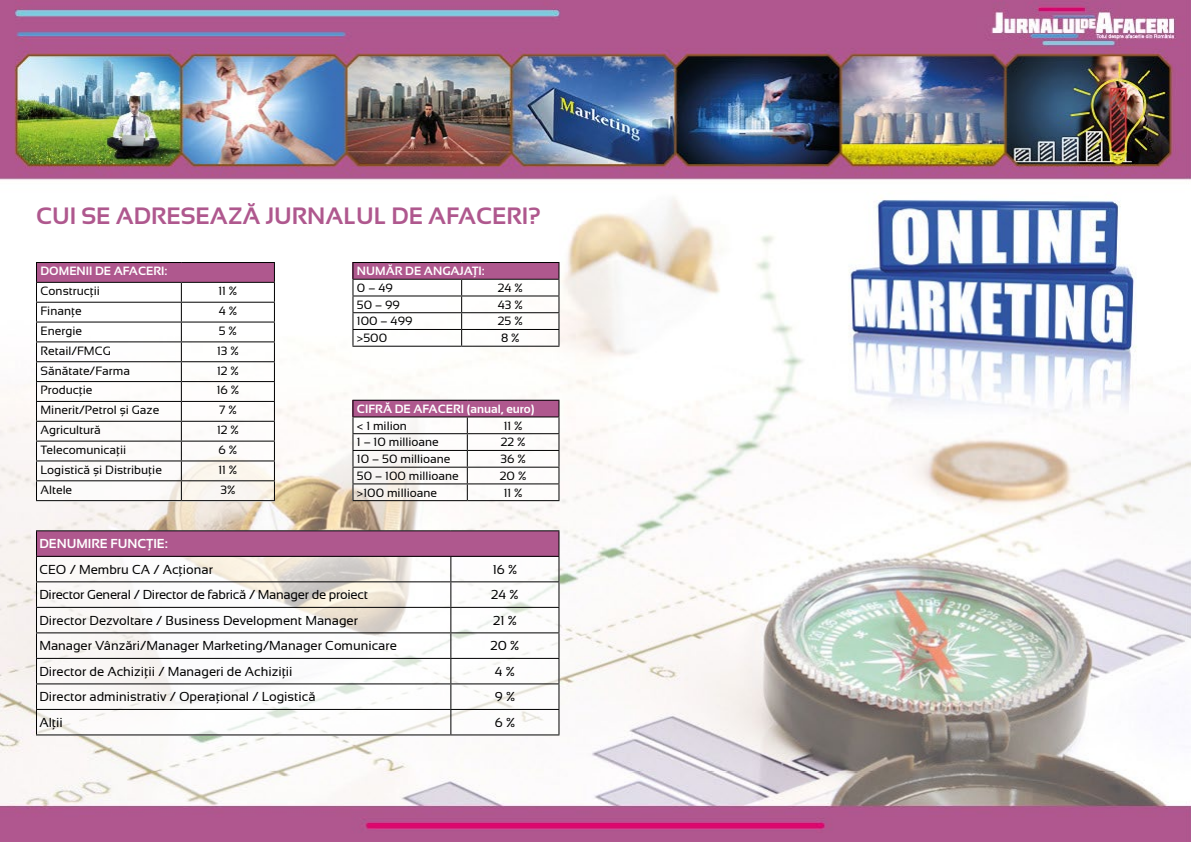
<style>
.page{position:relative;width:1191px;height:842px;background:#fff}
.page>*{position:absolute;margin:0;border:0;box-sizing:border-box;transform-origin:0 0}
.t1{font:700 23.7px "Sansation";color:#af588e}
.t2{font:13px "Sansation";color:#000}
.t3{font:13px "Sansation";letter-spacing:-.02em;color:#000}
.t4{font:700 13px "Sansation";color:#fff}
.t5{font:12px "Sansation";color:#000}
.t6{font:700 12px "Sansation";color:#fff}
</style>
<div class="page">
<img style="left:0;top:0;width:1191px;height:842px">
<svg style="left:37px;top:557px;width:521px;height:177px"></svg>
<div style="left:36px;top:531px;width:523px;height:25px;background:#af588e"></div>
<hr style="left:36px;top:530px;width:415px;height:1px;background:#000">
<hr style="left:451px;top:530px;width:108px;height:1px;background:#000">
<hr style="left:36px;top:556px;width:415px;height:1px;background:#000">
<hr style="left:451px;top:556px;width:108px;height:1px;background:#000">
<hr style="left:36px;top:581px;width:415px;height:1px;background:#000">
<hr style="left:451px;top:581px;width:108px;height:1px;background:#000">
<hr style="left:36px;top:607px;width:415px;height:1px;background:#000">
<hr style="left:451px;top:607px;width:108px;height:1px;background:#000">
<hr style="left:36px;top:632px;width:415px;height:1px;background:#000">
<hr style="left:451px;top:632px;width:108px;height:1px;background:#000">
<hr style="left:36px;top:658px;width:415px;height:1px;background:#000">
<hr style="left:451px;top:658px;width:108px;height:1px;background:#000">
<hr style="left:36px;top:683px;width:415px;height:1px;background:#000">
<hr style="left:451px;top:683px;width:108px;height:1px;background:#000">
<hr style="left:36px;top:709px;width:415px;height:1px;background:#000">
<svg style="left:36px;top:531px;width:1px;height:203px"></svg>
<hr style="left:451px;top:709px;width:108px;height:1px;background:#000">
<svg style="left:450px;top:557px;width:1px;height:177px"></svg>
<svg style="left:558px;top:531px;width:1px;height:203px"></svg>
<hr style="left:36px;top:734px;width:415px;height:1px;background:#000">
<hr style="left:451px;top:734px;width:108px;height:1px;background:#000">
<div style="left:36px;top:262px;width:239px;height:239px;background:#fff"></div>
<div style="left:36px;top:262px;width:238px;height:20px;background:#af588e"></div>
<hr style="left:36px;top:262px;width:145px;height:1px;background:#000">
<hr style="left:181px;top:262px;width:94px;height:1px;background:#000">
<hr style="left:36px;top:282px;width:145px;height:1px;background:#000">
<hr style="left:181px;top:282px;width:94px;height:1px;background:#000">
<hr style="left:36px;top:302px;width:145px;height:1px;background:#000">
<hr style="left:181px;top:302px;width:94px;height:1px;background:#000">
<hr style="left:36px;top:322px;width:145px;height:1px;background:#000">
<hr style="left:181px;top:322px;width:94px;height:1px;background:#000">
<hr style="left:36px;top:341px;width:145px;height:1px;background:#000">
<hr style="left:181px;top:341px;width:94px;height:1px;background:#000">
<hr style="left:36px;top:361px;width:145px;height:1px;background:#000">
<hr style="left:181px;top:361px;width:94px;height:1px;background:#000">
<hr style="left:36px;top:381px;width:145px;height:1px;background:#000">
<hr style="left:181px;top:381px;width:94px;height:1px;background:#000">
<hr style="left:36px;top:401px;width:145px;height:1px;background:#000">
<hr style="left:181px;top:401px;width:94px;height:1px;background:#000">
<hr style="left:36px;top:421px;width:145px;height:1px;background:#000">
<hr style="left:181px;top:421px;width:94px;height:1px;background:#000">
<hr style="left:36px;top:441px;width:145px;height:1px;background:#000">
<hr style="left:181px;top:441px;width:94px;height:1px;background:#000">
<hr style="left:36px;top:460px;width:145px;height:1px;background:#000">
<hr style="left:181px;top:460px;width:94px;height:1px;background:#000">
<hr style="left:36px;top:480px;width:145px;height:1px;background:#000">
<svg style="left:36px;top:263px;width:1px;height:237px"></svg>
<hr style="left:181px;top:480px;width:94px;height:1px;background:#000">
<svg style="left:181px;top:283px;width:1px;height:217px"></svg>
<svg style="left:274px;top:263px;width:1px;height:237px"></svg>
<hr style="left:36px;top:500px;width:145px;height:1px;background:#000">
<hr style="left:181px;top:500px;width:94px;height:1px;background:#000">
<svg style="left:353px;top:417px;width:205px;height:83px"></svg>
<div style="left:353px;top:400px;width:206px;height:17px;background:#af588e"></div>
<hr style="left:352px;top:400px;width:115px;height:1px;background:#000">
<hr style="left:467px;top:400px;width:92px;height:1px;background:#000">
<hr style="left:352px;top:416px;width:115px;height:1px;background:#000">
<hr style="left:467px;top:416px;width:92px;height:1px;background:#000">
<hr style="left:352px;top:433px;width:115px;height:1px;background:#000">
<hr style="left:467px;top:433px;width:92px;height:1px;background:#000">
<hr style="left:352px;top:450px;width:115px;height:1px;background:#000">
<hr style="left:467px;top:450px;width:92px;height:1px;background:#000">
<hr style="left:352px;top:467px;width:115px;height:1px;background:#000">
<hr style="left:467px;top:467px;width:92px;height:1px;background:#000">
<hr style="left:352px;top:483px;width:115px;height:1px;background:#000">
<svg style="left:352px;top:401px;width:1px;height:99px"></svg>
<hr style="left:467px;top:483px;width:92px;height:1px;background:#000">
<svg style="left:467px;top:417px;width:1px;height:83px"></svg>
<svg style="left:558px;top:401px;width:1px;height:99px"></svg>
<hr style="left:352px;top:500px;width:115px;height:1px;background:#000">
<hr style="left:467px;top:500px;width:92px;height:1px;background:#000">
<div style="left:352px;top:262px;width:207px;height:85px;background:#fff"></div>
<div style="left:353px;top:262px;width:206px;height:17px;background:#af588e"></div>
<hr style="left:352px;top:262px;width:109px;height:1px;background:#000">
<hr style="left:461px;top:262px;width:98px;height:1px;background:#000">
<hr style="left:352px;top:279px;width:109px;height:1px;background:#000">
<hr style="left:461px;top:279px;width:98px;height:1px;background:#000">
<hr style="left:352px;top:295px;width:109px;height:1px;background:#000">
<hr style="left:461px;top:295px;width:98px;height:1px;background:#000">
<hr style="left:352px;top:312px;width:109px;height:1px;background:#000">
<hr style="left:461px;top:312px;width:98px;height:1px;background:#000">
<hr style="left:352px;top:329px;width:109px;height:1px;background:#000">
<svg style="left:352px;top:263px;width:1px;height:83px"></svg>
<hr style="left:461px;top:329px;width:98px;height:1px;background:#000">
<svg style="left:461px;top:280px;width:1px;height:66px"></svg>
<svg style="left:558px;top:263px;width:1px;height:83px"></svg>
<hr style="left:352px;top:346px;width:109px;height:1px;background:#000">
<hr style="left:461px;top:346px;width:98px;height:1px;background:#000">
<h1 class="t1" style="left:36px;top:203px;width:506px">CUI SE ADRESEAZĂ JURNALUL DE AFACERI?</h1>
<p class="t6" style="left:40px;top:264px;width:128px">DOMENII DE AFACERI:</p>
<p class="t5" style="left:40px;top:284px;width:61px">Construcții</p>
<p class="t5" style="left:218px;top:284px;width:20px">11 %</p>
<p class="t5" style="left:40px;top:304px;width:43px">Finanțe</p>
<p class="t5" style="left:219px;top:304px;width:20px">4 %</p>
<p class="t5" style="left:40px;top:324px;width:43px">Energie</p>
<p class="t5" style="left:219px;top:324px;width:20px">5 %</p>
<p class="t5" style="left:40px;top:344px;width:72px">Retail/FMCG</p>
<p class="t5" style="left:217px;top:344px;width:23px">13 %</p>
<p class="t5" style="left:40px;top:364px;width:91px">Sănătate/Farma</p>
<p class="t5" style="left:217px;top:364px;width:23px">12 %</p>
<p class="t5" style="left:40px;top:383px;width:54px">Producție</p>
<p class="t5" style="left:217px;top:383px;width:24px">16 %</p>
<p class="t5" style="left:40px;top:403px;width:120px">Minerit/Petrol și Gaze</p>
<p class="t5" style="left:219px;top:403px;width:19px">7 %</p>
<p class="t5" style="left:40px;top:423px;width:62px">Agricultură</p>
<p class="t5" style="left:217px;top:423px;width:23px">12 %</p>
<p class="t5" style="left:40px;top:443px;width:87px">Telecomunicații</p>
<p class="t5" style="left:219px;top:443px;width:20px">6 %</p>
<p class="t5" style="left:40px;top:463px;width:123px">Logistică și Distribuție</p>
<p class="t5" style="left:218px;top:463px;width:20px">11 %</p>
<p class="t5" style="left:40px;top:483px;width:33px">Altele</p>
<p class="t5" style="left:220px;top:483px;width:17px">3%</p>
<p class="t6" style="left:357px;top:264px;width:129px">NUMĂR DE ANGAJAȚI:</p>
<p class="t5" style="left:357px;top:281px;width:37px">0 – 49</p>
<p class="t5" style="left:498px;top:281px;width:27px">24 %</p>
<p class="t5" style="left:357px;top:298px;width:45px">50 – 99</p>
<p class="t5" style="left:498px;top:298px;width:27px">43 %</p>
<p class="t5" style="left:357px;top:315px;width:57px">100 – 499</p>
<p class="t5" style="left:498px;top:315px;width:26px">25 %</p>
<p class="t5" style="left:357px;top:331px;width:32px">&gt;500</p>
<p class="t5" style="left:501px;top:331px;width:20px">8 %</p>
<p class="t6" style="left:357px;top:402px;width:179px">CIFRĂ DE AFACERI (anual, euro)</p>
<p class="t5" style="left:357px;top:419px;width:51px">&lt; 1 milion</p>
<p class="t5" style="left:504px;top:419px;width:20px">11 %</p>
<p class="t5" style="left:357px;top:436px;width:83px">1 – 10 millioane</p>
<p class="t5" style="left:501px;top:436px;width:26px">22 %</p>
<p class="t5" style="left:357px;top:452px;width:95px">10 – 50 millioane</p>
<p class="t5" style="left:500px;top:452px;width:27px">36 %</p>
<p class="t5" style="left:357px;top:469px;width:103px">50 – 100 millioane</p>
<p class="t5" style="left:500px;top:469px;width:28px">20 %</p>
<p class="t5" style="left:357px;top:486px;width:82px">&gt;100 millioane</p>
<p class="t5" style="left:504px;top:486px;width:20px">11 %</p>
<p class="t4" style="left:39px;top:536px;width:130px">DENUMIRE FUNCȚIE:</p>
<p class="t2" style="left:39px;top:562px;width:175px">CEO / Membru CA / Acționar</p>
<p class="t2" style="left:493px;top:562px;width:26px">16 %</p>
<p class="t3" style="left:39px;top:587px;width:330px">Director General / Director de fabrică / Manager de proiect</p>
<p class="t2" style="left:491px;top:587px;width:29px">24 %</p>
<p class="t2" style="left:39px;top:613px;width:320px">Director Dezvoltare / Business Development Manager</p>
<p class="t2" style="left:493px;top:613px;width:25px">21 %</p>
<p class="t2" style="left:39px;top:639px;width:359px">Manager Vânzări/Manager Marketing/Manager Comunicare</p>
<p class="t2" style="left:490px;top:639px;width:30px">20 %</p>
<p class="t2" style="left:39px;top:664px;width:255px">Director de Achiziții / Manageri de Achiziții</p>
<p class="t2" style="left:495px;top:664px;width:21px">4 %</p>
<p class="t2" style="left:39px;top:690px;width:278px">Director administrativ / Operațional / Logistică</p>
<p class="t2" style="left:495px;top:690px;width:22px">9 %</p>
<p class="t2" style="left:39px;top:715px;width:25px">Alții</p>
<p class="t2" style="left:495px;top:715px;width:22px">6 %</p>
</div>
